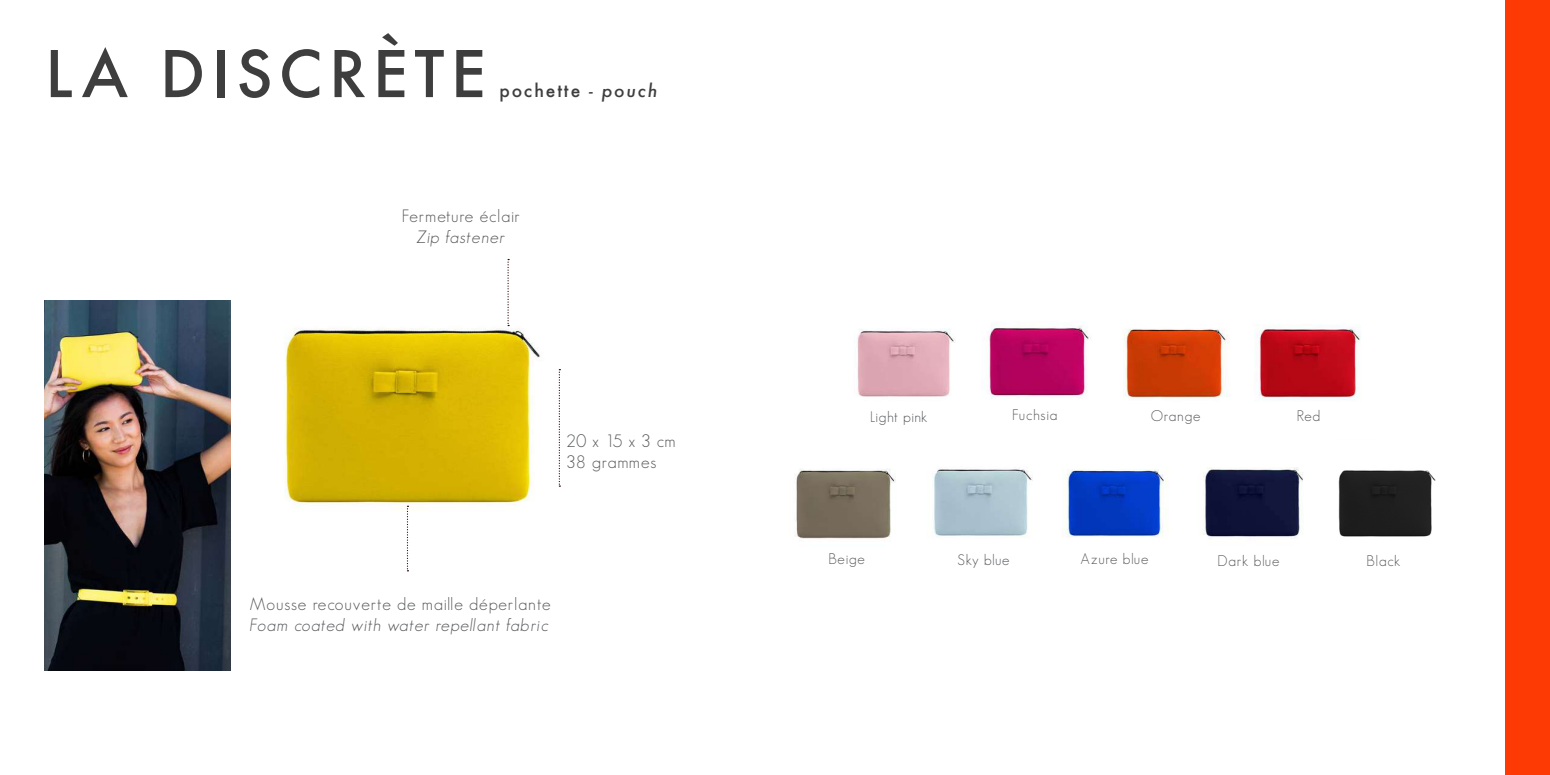
<style>
.page{position:relative;width:1550px;height:775px;background:#fff}
.page>*{position:absolute;margin:0;border:0;box-sizing:border-box;transform-origin:0 0}
.t1{font:500 62.5px "Futura";letter-spacing:.1em;color:#3e3e3f}
.t2{font:300 17.5px/21px "Geosans";letter-spacing:.05em;color:#57585a}
.t3{font:italic 300 17.5px "Geosans";letter-spacing:.05em;color:#57585a}
.t4{font:500 17.5px "Futura";letter-spacing:.1em;color:#3e3e3f}
.t5{font:300 15px "Geosans";letter-spacing:.05em;color:#57585a}
.t6{font:300 15px "Geosans";letter-spacing:.005em;color:#57585a}
.s1{font-style:italic}
</style>
<div class="page">
<div style="left:1505px;top:0;width:45px;height:775px;background:#fd3904"></div>
<img style="left:230px;top:300px;width:331px;height:237px">
<svg style="left:407px;top:506px;width:1px;height:65px"></svg>
<svg style="left:559px;top:369px;width:1px;height:118px"></svg>
<svg style="left:507px;top:259px;width:2px;height:67px"></svg>
<img style="left:44px;top:300px;width:186px;height:371px">
<img style="left:1123px;top:329px;width:107px;height:69px">
<img style="left:986px;top:322px;width:105px;height:76px">
<img style="left:856px;top:328px;width:99px;height:69px">
<img style="left:933px;top:467px;width:100px;height:70px">
<img style="left:1062px;top:469px;width:106px;height:69px">
<img style="left:1338px;top:470px;width:98px;height:67px">
<img style="left:1201px;top:467px;width:102px;height:72px">
<img style="left:795px;top:468px;width:101px;height:71px">
<img style="left:1254px;top:324px;width:107px;height:76px">
<h1 class="t1" style="left:45px;top:31px;width:442px">LA DISCRÈTE</h1>
<p class="t4" style="left:499px;top:79px;width:160px">pochette <span class="s1">- pouch</span></p>
<p class="t2" style="left:402px;top:205px;width:119px">Fermeture éclair</p>
<p class="t3" style="left:417px;top:227px;width:90px">Zip fastener</p>
<p class="t2" style="left:566px;top:430px;width:111px">20 x 15 x 3 cm<br>38 grammes</p>
<p class="t2" style="left:250px;top:594px;width:302px">Mousse recouverte de maille déperlante</p>
<p class="t3" style="left:250px;top:615px;width:300px">Foam coated with water repellant fabric</p>
<p class="t6" style="left:870px;top:409px;width:59px">Light pink</p>
<p class="t5" style="left:1012px;top:407px;width:47px">Fuchsia</p>
<p class="t5" style="left:1151px;top:407px;width:51px">Orange</p>
<p class="t5" style="left:1297px;top:407px;width:25px">Red</p>
<p class="t5" style="left:958px;top:551px;width:54px">Sky blue</p>
<p class="t5" style="left:1081px;top:550px;width:69px">Azure blue</p>
<p class="t5" style="left:829px;top:550px;width:38px">Beige</p>
<p class="t5" style="left:1217px;top:552px;width:64px">Dark blue</p>
<p class="t5" style="left:1366px;top:553px;width:35px">Black</p>
</div>
